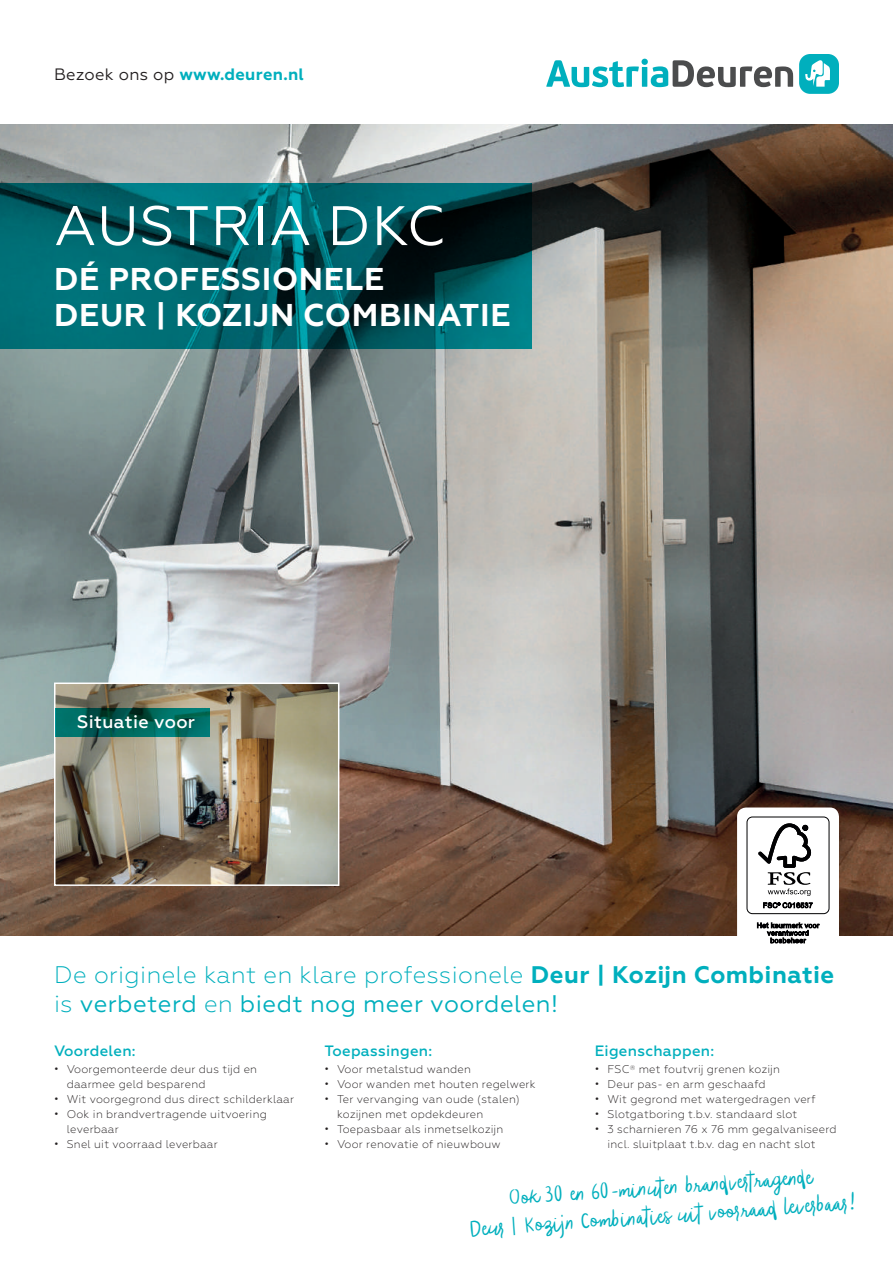
<style>
.page{position:relative;width:893px;height:1263px;background:#fff}
.page>*{position:absolute;margin:0;border:0;box-sizing:border-box;transform-origin:0 0}
.t1{font:55.5px "Geometria";letter-spacing:.02em;color:#fff}
.t2{font:700 31.5px/36px "Geometria";letter-spacing:.02em;color:#fff}
.t3{font:300 24px/28.8px "Geometria";letter-spacing:.02em;color:#00afbd}
.t4{font:300 21px/28.5px "Blog Script";color:#00afbd;text-align:center}
.t5{font:500 18px "Geometria";letter-spacing:.02em;color:#fff}
.t6{font:700 16.5px "Geometria";letter-spacing:.02em;color:#00afbd}
.t7{font:500 15px "Geometria";letter-spacing:.02em;color:#00afbd}
.t8{font:300 11.25px/15px "Geometria";letter-spacing:.02em;color:#231f20}
.s1{font-weight:400;color:#231f20}
.s2{font-weight:700}
.s3{font-weight:400}
.s4{font-family:"Geometria";font-weight:400}
</style>
<div class="page">
<div style="left:799px;top:54px;width:40px;height:40px;background:#00afbd;border-radius:11px"></div>
<svg style="left:805px;top:60px;width:25px;height:27px"></svg>
<svg style="left:546px;top:59px;width:247px;height:28px"></svg>
<img style="left:0;top:124px;width:893px;height:811px">
<img style="left:57px;top:685px;width:279px;height:198px">
<div style="left:54px;top:682px;width:285px;height:204px;border:2px solid #fff"></div>
<svg style="left:0;top:183px;width:531px;height:166px"></svg>
<svg style="left:55px;top:708px;width:155px;height:29px"></svg>
<div style="left:737px;top:807px;width:102px;height:145px;background:#fff;border-radius:9px"></div>
<div style="left:747px;top:816px;width:82px;height:98px;border:1px solid #000002;border-radius:5px"></div>
<svg style="left:758px;top:823px;width:53px;height:73px"></svg>
<svg style="left:763px;top:902px;width:50px;height:6px"></svg>
<svg style="left:757px;top:922px;width:63px;height:21px"></svg>
<h3 class="t6" style="left:54px;top:65px;width:251px"><span class="s1">Bezoek ons op</span> www.deuren.nl</h3>
<h1 class="t1" style="left:54px;top:194px;width:392px">AUSTRIA DKC</h1>
<h2 class="t2" style="left:54px;top:261px;width:458px">DÉ PROFESSIONELE<br>DEUR | KOZIJN COMBINATIE</h2>
<h3 class="t5" style="left:77px;top:712px;width:119px">Situatie voor</h3>
<h3 class="t3" style="left:54px;top:960px;width:782px">De originele kant en klare professionele <span class="s2">Deur | Kozijn Combinatie </span>is <span class="s3">verbeterd</span> en <span class="s3">biedt nog meer voordelen!</span></h3>
<h3 class="t7" style="left:54px;top:1042px;width:83px">Voordelen:</h3>
<p class="t8" style="left:67px;top:1062px;width:192px;text-indent:-13px"><span class="s3">•</span> Voorgemonteerde deur dus tijd en daarmee geld besparend</p>
<p class="t8" style="left:54px;top:1092px;width:241px"><span class="s3">•</span> Wit voorgegrond dus direct schilderklaar</p>
<p class="t8" style="left:67px;top:1107px;width:202px;text-indent:-13px"><span class="s3">•</span> Ook in brandvertragende uitvoering leverbaar</p>
<p class="t8" style="left:54px;top:1137px;width:165px"><span class="s3">•</span> Snel uit voorraad leverbaar</p>
<h3 class="t7" style="left:324px;top:1042px;width:109px">Toepassingen:</h3>
<p class="t8" style="left:324px;top:1062px;width:148px"><span class="s3">•</span> Voor metalstud wanden</p>
<p class="t8" style="left:324px;top:1077px;width:213px"><span class="s3">•</span> Voor wanden met houten regelwerk</p>
<p class="t8" style="left:337px;top:1092px;width:184px;text-indent:-13px"><span class="s3">•</span> Ter vervanging van oude (stalen) kozijnen met opdekdeuren</p>
<p class="t8" style="left:324px;top:1122px;width:181px"><span class="s3">•</span> Toepasbaar als inmetselkozijn</p>
<p class="t8" style="left:324px;top:1137px;width:178px"><span class="s3">•</span> Voor renovatie of nieuwbouw</p>
<h3 class="t7" style="left:595px;top:1042px;width:121px">Eigenschappen:</h3>
<p class="t8" style="left:595px;top:1062px;width:187px"><span class="s3">•</span> FSC<sup>®</sup> met foutvrij grenen kozijn</p>
<p class="t8" style="left:595px;top:1077px;width:173px"><span class="s3">•</span> Deur pas- en arm geschaafd</p>
<p class="t8" style="left:595px;top:1092px;width:223px"><span class="s3">•</span> Wit gegrond met watergedragen verf</p>
<p class="t8" style="left:595px;top:1107px;width:204px"><span class="s3">•</span> Slotgatboring t.b.v. standaard slot</p>
<p class="t8" style="left:607px;top:1122px;width:231px;text-indent:-13px"><span class="s3">•</span> 3 scharnieren 76 x 76 mm gegalvaniseerd incl. sluitplaat t.b.v. dag en nacht slot</p>
<h3 class="t4" style="left:467px;top:1186px;width:387px;rotate:-4deg">Ook 30 en 60-minuten brandvertragende<br>Deur <span class="s4">|</span> Koz ijn Combinaties uit voorraad leverbaar!</h3>
</div>
